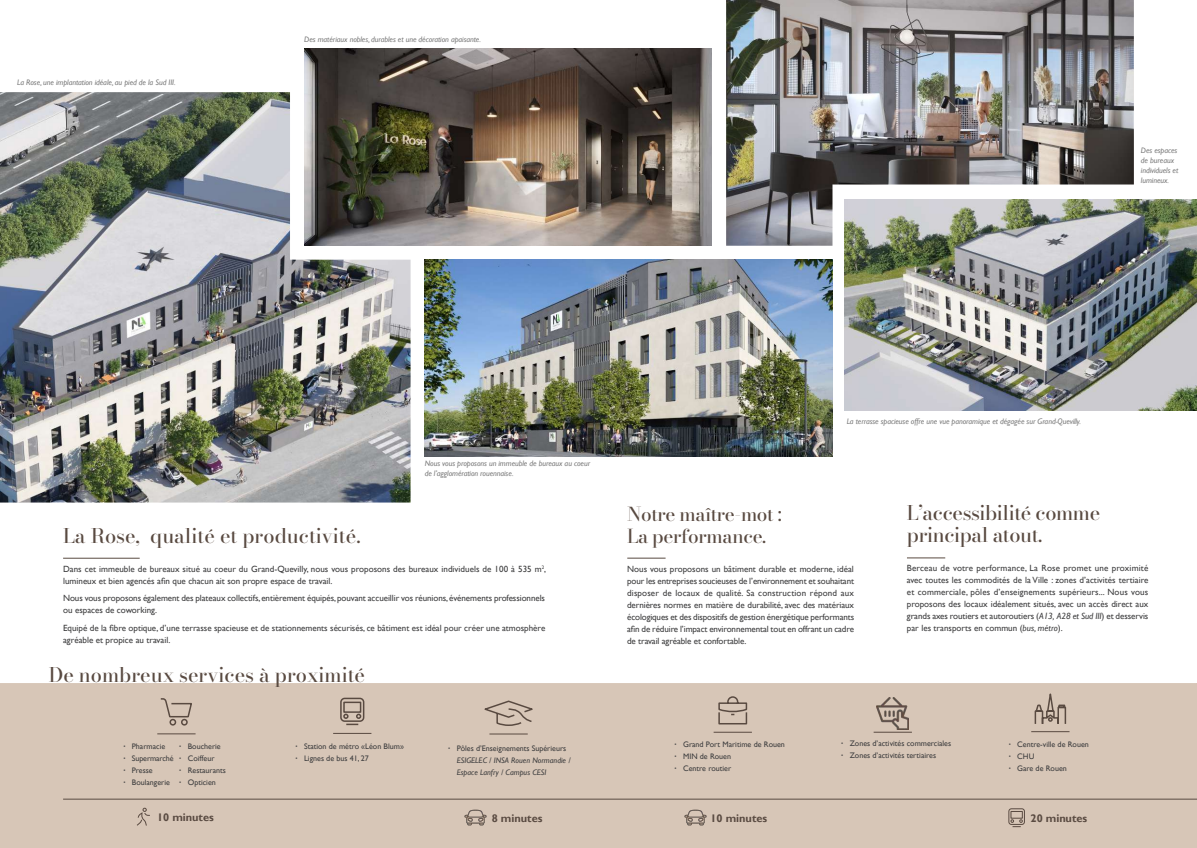
<style>
.page{position:relative;width:1197px;height:848px;background:#fff}
.page>*{position:absolute;margin:0;border:0;box-sizing:border-box;transform-origin:0 0}
.t1{font:20px "Bodoni Moda";color:#594a41}
.t2{font:20px/22px "Bodoni Moda";letter-spacing:-.02em;color:#594a41}
.t3{font:19px/22px "Bodoni Moda";letter-spacing:-.02em;color:#594a41}
.t4{font:700 11px "Gill Sans";color:#594a41}
.t5{font:9px/12px "Gill Sans";color:#3e3e3f}
.t6{font:italic 8px/10px "Gill Sans";letter-spacing:-.01em;color:#7d7d7d}
.t7{font:8px/12px "Gill Sans";color:#3e3e3f}
.t8{font:italic 8px/12px "Gill Sans";color:#3e3e3f}
.s1{font-weight:700}
.s2{font-weight:700;font-style:normal}
.s3{font-style:normal}
.s4{font-style:italic}
</style>
<div class="page">
<div style="left:0;top:683px;width:1196px;height:165px;background:#d7c6b7"></div>
<img style="left:0;top:92px;width:410px;height:410px">
<svg style="left:136px;top:807px;width:15px;height:19px"></svg>
<img style="left:304px;top:49px;width:407px;height:197px">
<hr style="left:63px;top:557px;width:77px;height:1px;background:#594a41">
<svg style="left:339px;top:697px;width:26px;height:29px"></svg>
<hr style="left:333px;top:733px;width:38px;height:1px;background:#594a41">
<svg style="left:480px;top:699px;width:56px;height:27px;background:#c4b3a5"></svg>
<hr style="left:489px;top:733px;width:38px;height:1px;background:#594a41">
<svg style="left:159px;top:697px;width:34px;height:29px"></svg>
<hr style="left:157px;top:733px;width:38px;height:1px;background:#594a41">
<img style="left:464px;top:806px;width:22px;height:22px">
<img style="left:424px;top:260px;width:408px;height:196px">
<img style="left:726px;top:0;width:407px;height:246px">
<img style="left:844px;top:199px;width:352px;height:211px">
<hr style="left:63px;top:798px;width:1133px;height:1px;background:#594a41">
<hr style="left:627px;top:557px;width:38px;height:1px;background:#594a41">
<svg style="left:1007px;top:807px;width:18px;height:20px"></svg>
<svg style="left:717px;top:695px;width:30px;height:30px"></svg>
<hr style="left:713px;top:731px;width:38px;height:1px;background:#594a41">
<svg style="left:1033px;top:684px;width:33px;height:41px"></svg>
<hr style="left:1031px;top:731px;width:38px;height:1px;background:#594a41">
<hr style="left:906px;top:557px;width:39px;height:1px;background:#594a41">
<img style="left:684px;top:806px;width:22px;height:22px">
<img style="left:876px;top:697px;width:32px;height:32px">
<hr style="left:873px;top:731px;width:38px;height:1px;background:#594a41">
<p class="t6" style="left:17px;top:78px;width:160px">La Rose, une implantation idéale, au pied de la Sud III.</p>
<p class="t6" style="left:304px;top:35px;width:178px">Des matériaux nobles, durables et une décoration apaisante.</p>
<p class="t6" style="left:1140px;top:145px;width:39px">Des espaces de bureaux individuels et lumineux.</p>
<p class="t6" style="left:424px;top:458px;width:167px">Nous vous proposons un immeuble de bureaux au coeur de l’agglomération rouennaise.</p>
<h1 class="t1" style="left:63px;top:521px;width:299px">La Rose, qualité et productivité.</h1>
<p class="t5" style="left:63px;top:563px;width:484px">Dans cet immeuble de bureaux situé au coeur du Grand-Quevilly, nous vous proposons des bureaux individuels de 100 à 535 m<sup>2</sup>, lumineux et bien agencés afin que chacun ait son propre espace de travail.</p>
<p class="t5" style="left:63px;top:592px;width:483px">Nous vous proposons également des plateaux collectifs, entièrement équipés, pouvant accueillir vos réunions, événements professionnels ou espaces de coworking.</p>
<p class="t5" style="left:63px;top:622px;width:483px">Equipé de la fibre optique, d’une terrasse spacieuse et de stationnements sécurisés, ce bâtiment est idéal pour créer une atmosphère agréable et propice au travail.</p>
<h1 class="t1" style="left:49px;top:661px;width:317px">De nombreux services à proximité</h1>
<p class="t7" style="left:295px;top:740px;width:110px"><span class="s1">∙</span> Station de métro «Léon Blum» <span class="s1">∙</span> Lignes de bus 41, 27</p>
<p class="t7" style="left:123px;top:740px;width:51px"><span class="s1">∙</span> Pharmacie<br><span class="s1">∙</span> Supermarché <span class="s1">∙</span> Presse<br><span class="s1">∙</span> Boulangerie</p>
<p class="t7" style="left:179px;top:740px;width:48px"><span class="s1">∙</span> Boucherie<br><span class="s1">∙</span> Coiffeur<br><span class="s1">∙</span> Restaurants <span class="s1">∙</span> Opticien</p>
<p class="t8" style="left:456px;top:742px;width:115px;text-indent:-9px"><span class="s2">∙</span> <span class="s3">Pôles d’Enseignements Supérieurs<br></span>ESIGELEC / INSA Rouen Normandie /<br>Espace Lanfry / Campus CESI</p>
<p class="t4" style="left:492px;top:811px;width:52px">8 minutes</p>
<p class="t4" style="left:157px;top:810px;width:58px">10 minutes</p>
<p class="t6" style="left:846px;top:416px;width:236px">La terrasse spacieuse offre une vue panoramique et dégagée sur Grand-Quevilly.</p>
<h2 class="t3" style="left:627px;top:502px;width:156px">Notre maître-mot :<br>La performance.</h2>
<p class="t5" style="left:627px;top:562px;width:228px;text-align:justify">Nous vous proposons un bâtiment durable et moderne, idéal pour les entreprises soucieuses de l’environnement et souhaitant disposer de locaux de qualité. Sa construction répond aux dernières normes en matière de durabilité, avec des matériaux écologiques et des dispositifs de gestion énergétique performants afin de réduire l’impact environnemental tout en offrant un cadre de travail agréable et confortable.</p>
<h1 class="t2" style="left:906px;top:501px;width:195px">L’accessibilité comme principal atout.</h1>
<p class="t5" style="left:906px;top:562px;width:243px;text-align:justify">Berceau de votre performance, La Rose promet une proximité avec toutes les commodités de la Ville : zones d’activités tertiaire et commerciale, pôles d’enseignements supérieurs... Nous vous proposons des locaux idéalement situés, avec un accès direct aux grands axes routiers et autoroutiers (<span class="s4">A13, A28 et Sud III</span>) et desservis par les transports en commun (<span class="s4">bus, métro</span>).</p>
<p class="t7" style="left:841px;top:737px;width:111px"><span class="s1">∙</span> Zones d’activités commerciales <span class="s1">∙</span> Zones d’activités tertiaires</p>
<p class="t7" style="left:674px;top:738px;width:112px"><span class="s1">∙</span> Grand Port Maritime de Rouen <span class="s1">∙</span> MIN de Rouen<br><span class="s1">∙</span> Centre routier</p>
<p class="t7" style="left:1008px;top:738px;width:82px"><span class="s1">∙</span> Centre-ville de Rouen <span class="s1">∙</span> CHU<br><span class="s1">∙</span> Gare de Rouen</p>
<p class="t4" style="left:710px;top:811px;width:58px">10 minutes</p>
<p class="t4" style="left:1030px;top:812px;width:58px">20 minutes</p>
</div>
